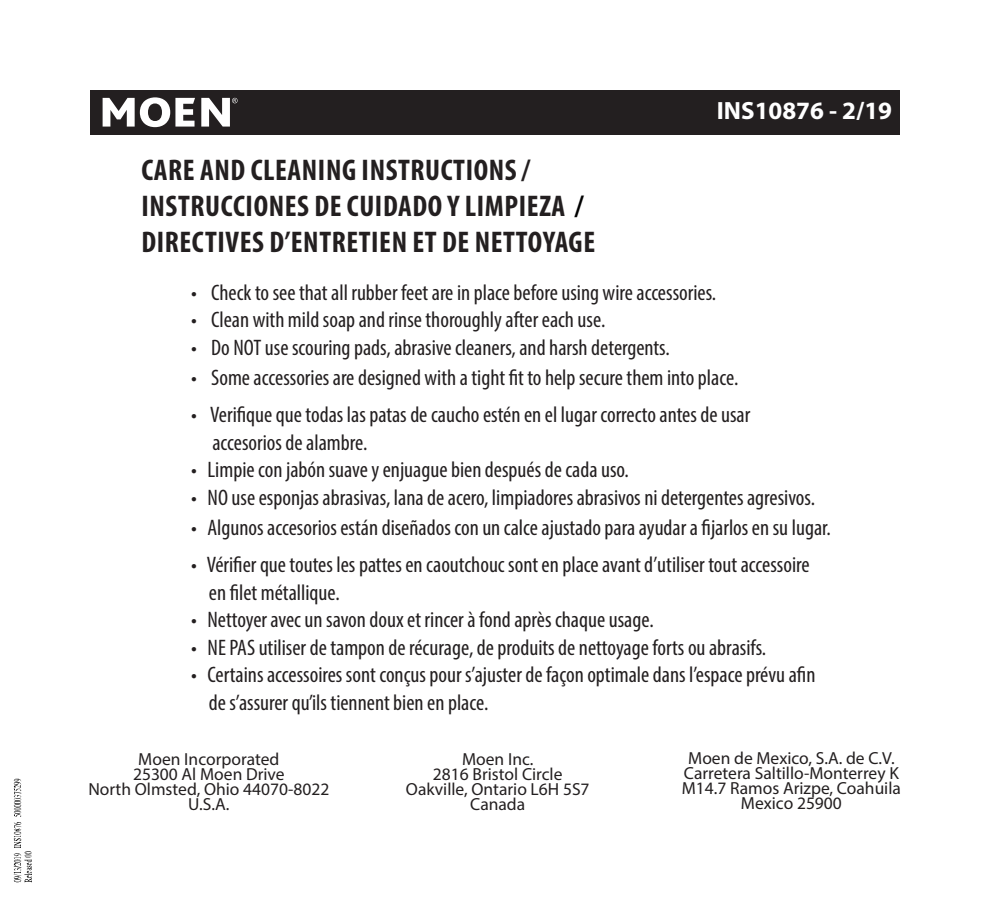
<style>
.page{position:relative;width:990px;height:900px;background:#fff}
.page>*{position:absolute;margin:0;border:0;box-sizing:border-box;transform-origin:0 0}
.t1{font:700 condensed 30px/36px "Myriad Pro";letter-spacing:.02em;color:#231f20}
.t2{font:700 25px "Myriad Pro";color:#fff}
.t3{font:condensed 22.5px/27.5px "Myriad Pro";color:#231f20}
.t4{font:17.5px/15px "Myriad Pro";color:#231f20;text-align:center}
.s1{color:#000}
</style>
<div class="page">
<div style="left:90px;top:90px;width:810px;height:45px;background:#231f20"></div>
<svg style="left:103px;top:97px;width:92px;height:30px"></svg>
<svg style="left:201px;top:98px;width:37px;height:29px"></svg>
<svg style="left:14px;top:779px;width:18px;height:103px"></svg>
<h1 class="t1" style="left:141px;top:151px;width:455px">CARE AND CLEANING INSTRUCTIONS/<br>INSTRUCCIONES DE CUIDADO Y LIMPIEZA <span class="s1">/<br></span>DIRECTIVES D’ENTRETIEN ET DE NETTOYAGE</h1>
<p class="t2" style="left:717px;top:95px;width:177px">INS10876 - 2/19</p>
<p class="t3" style="left:191px;top:278px;width:527px">• Check to see that all rubber feet are in place before using wire accessories.</p>
<p class="t3" style="left:191px;top:306px;width:416px">• Clean with mild soap and rinse thoroughly after each use.</p>
<p class="t3" style="left:191px;top:333px;width:480px">• Do NOT use scouring pads, abrasive cleaners, and harsh detergents.</p>
<p class="t3" style="left:191px;top:363px;width:549px">• Some accessories are designed with a tight fit to help secure them into place.</p>
<p class="t3" style="left:212px;top:401px;width:540px;text-indent:-21px">• Verifique que todas las patas de caucho estén en el lugar correcto antes de usar accesorios de alambre.</p>
<p class="t3" style="left:191px;top:456px;width:439px">• Limpie con jabón suave y enjuague bien después de cada uso.</p>
<p class="t3" style="left:191px;top:483px;width:625px">• NO use esponjas abrasivas, lana de acero, limpiadores abrasivos ni detergentes agresivos.</p>
<p class="t3" style="left:191px;top:513px;width:641px">• Algunos accesorios están diseñados con un calce ajustado para ayudar a fijarlos en su lugar.</p>
<p class="t3" style="left:209px;top:551px;width:602px;text-indent:-18px">• Vérifier que toutes les pattes en caoutchouc sont en place avant d’utiliser tout accessoire en filet métallique.</p>
<p class="t3" style="left:191px;top:606px;width:464px">• Nettoyer avec un savon doux et rincer à fond après chaque usage.</p>
<p class="t3" style="left:191px;top:633px;width:577px">• NE PAS utiliser de tampon de récurage, de produits de nettoyage forts ou abrasifs.</p>
<p class="t3" style="left:209px;top:661px;width:608px;text-indent:-18px">• Certains accessoires sont conçus pour s’ajuster de façon optimale dans l’espace prévu afin de s’assurer qu’ils tiennent bien en place.</p>
<p class="t4" style="left:88px;top:752px;width:243px">Moen Incorporated<br>25300 Al Moen Drive<br>North Olmsted, Ohio 44070-8022<br>U.S.A.</p>
<p class="t4" style="left:406px;top:752px;width:185px">Moen Inc.<br>2816 Bristol Circle<br>Oakville, Ontario L6H 5S7<br>Canada</p>
<p class="t4" style="left:682px;top:750px;width:221px">Moen de Mexico, S.A. de C.V.<br>Carretera Saltillo-Monterrey K<br>M14.7 Ramos Arizpe, Coahuila<br>Mexico 25900</p>
</div>
